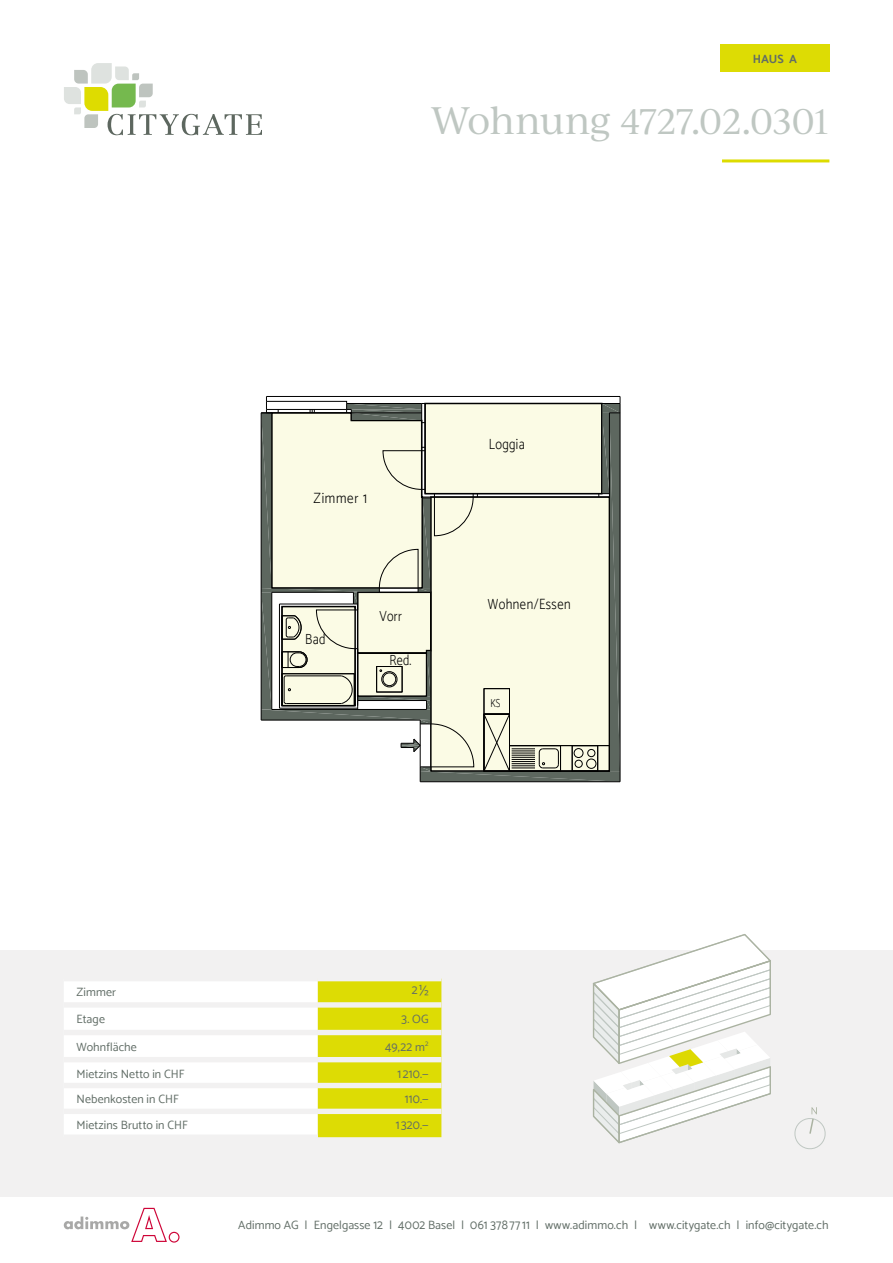
<style>
.page{position:relative;width:893px;height:1263px;background:#fff}
.page>*{position:absolute;margin:0;border:0;box-sizing:border-box;transform-origin:0 0}
.t1{font:34.2px "Ivy Journal";letter-spacing:-.02em;color:#bfc7c2}
.t2{font:300 14.85px "Catamaran";letter-spacing:.035em;color:#000;scale:.85 1}
.t3{font:300 14.85px "Catamaran";letter-spacing:.035em;color:#000;scale:.89 1}
.t4{font:300 14.85px "Catamaran";letter-spacing:.035em;color:#000;scale:.83 1}
.t5{font:300 14.85px "Catamaran";letter-spacing:.035em;color:#000;scale:.84 1}
.t6{font:300 14.85px "Catamaran";letter-spacing:.035em;color:#000;scale:.82 1}
.t7{font:13.2px "Catamaran";letter-spacing:.03em;color:#616d66;scale:.91 1}
.t8{font:12px "Catamaran";letter-spacing:.01em;color:#616d66}
.t9{font:700 12px "Catamaran";color:#616d66}
.t10{font:300 11.55px "Catamaran";color:#000;scale:.79 1}
.s1{font-size:36.75px}
.s2{font-size:12px}
.s3{font-size:13.2px}
</style>
<div class="page">
<div style="left:0;top:950px;width:893px;height:247px;background:#f2f1f1"></div>
<div style="left:720px;top:45px;width:109px;height:27px;background:#dddc04"></div>
<hr style="left:722px;top:159px;width:107px;height:3px;background:#dddc00">
<svg style="left:64px;top:981px;width:377px;height:156px"></svg>
<div style="left:64px;top:1002px;width:254px;height:5px;background:#f2f1f1"></div>
<div style="left:318px;top:1002px;width:123px;height:5px;background:#f2f1f1"></div>
<div style="left:64px;top:1030px;width:254px;height:5px;background:#f2f1f1"></div>
<div style="left:318px;top:1030px;width:123px;height:5px;background:#f2f1f1"></div>
<div style="left:64px;top:1057px;width:254px;height:5px;background:#f2f1f1"></div>
<div style="left:318px;top:1057px;width:123px;height:5px;background:#f2f1f1"></div>
<div style="left:64px;top:1083px;width:254px;height:5px;background:#f2f1f1"></div>
<div style="left:318px;top:1083px;width:123px;height:5px;background:#f2f1f1"></div>
<div style="left:64px;top:1109px;width:254px;height:5px;background:#f2f1f1"></div>
<div style="left:318px;top:1109px;width:123px;height:5px;background:#f2f1f1"></div>
<div style="left:64px;top:1134px;width:254px;height:6px;background:#f2f1f1"></div>
<svg style="left:794px;top:1107px;width:32px;height:42px"></svg>
<svg style="left:64px;top:1208px;width:116px;height:34px"></svg>
<svg style="left:592px;top:934px;width:179px;height:210px"></svg>
<svg style="left:261px;top:396px;width:360px;height:386px;background:#dcddcc"></svg>
<div style="left:572px;top:745px;width:26px;height:26px;border:1px solid #000"></div>
<div style="left:509px;top:745px;width:52px;height:26px;border:1px solid #000"></div>
<div style="left:376px;top:666px;width:26px;height:26px;border:1px solid #000"></div>
<div style="left:282px;top:673px;width:72px;height:33px;border:1px solid #000"></div>
<div style="left:484px;top:688px;width:26px;height:26px;border:1px solid #000"></div>
<div style="left:509px;top:745px;width:101px;height:26px;border:1px solid #000"></div>
<div style="left:484px;top:714px;width:26px;height:57px;border:1px solid #000"></div>
<svg style="left:64px;top:63px;width:197px;height:72px"></svg>
<p class="t9" style="left:753px;top:52px;width:46px">HAUS A</p>
<h1 class="t1" style="left:431px;top:97px;width:400px"><span class="s1">Wohnung</span> 4727<span class="s1">.</span>02<span class="s1">.</span>0301</h1>
<p class="t3" style="left:314px;top:489px;width:62px">Zimmer 1</p>
<p class="t4" style="left:305px;top:630px;width:26px">Bad</p>
<p class="t4" style="left:380px;top:607px;width:28px">Vorr</p>
<p class="t6" style="left:390px;top:651px;width:28px">Red.</p>
<p class="t5" style="left:489px;top:435px;width:44px">Loggia</p>
<p class="t2" style="left:488px;top:595px;width:99px">Wohnen/Essen</p>
<p class="t10" style="left:490px;top:696px;width:14px">KS</p>
<p class="t8" style="left:77px;top:985px;width:41px">Zimmer</p>
<p class="t7" style="left:412px;top:982px;width:20px">2<span class="s2">½</span></p>
<p class="t8" style="left:77px;top:1012px;width:30px">Etage</p>
<p class="t8" style="left:401px;top:1012px;width:29px"><span class="s3">3</span>. OG</p>
<p class="t8" style="left:77px;top:1039px;width:62px">Wohnfläche</p>
<p class="t7" style="left:385px;top:1038px;width:49px">49<span class="s2">,</span>22 <span class="s2">m</span><sup>2</sup></p>
<p class="t8" style="left:77px;top:1066px;width:110px">Mietzins Netto in CHF</p>
<p class="t7" style="left:397px;top:1065px;width:36px">1210<span class="s2">.—</span></p>
<p class="t8" style="left:77px;top:1092px;width:104px">Nebenkosten in CHF</p>
<p class="t7" style="left:405px;top:1091px;width:28px">110<span class="s2">.—</span></p>
<p class="t8" style="left:77px;top:1118px;width:113px">Mietzins Brutto in CHF</p>
<p class="t7" style="left:396px;top:1117px;width:38px">1 320<span class="s2">.—</span></p>
<p class="t8" style="left:238px;top:1217px;width:592px">Adimmo AG | Engelgasse <span class="s3">12</span> | <span class="s3">4002</span> Basel | <span class="s3">061 378 77 11</span> | www.adimmo.ch | www.citygate.ch | info@citygate.ch</p>
</div>
